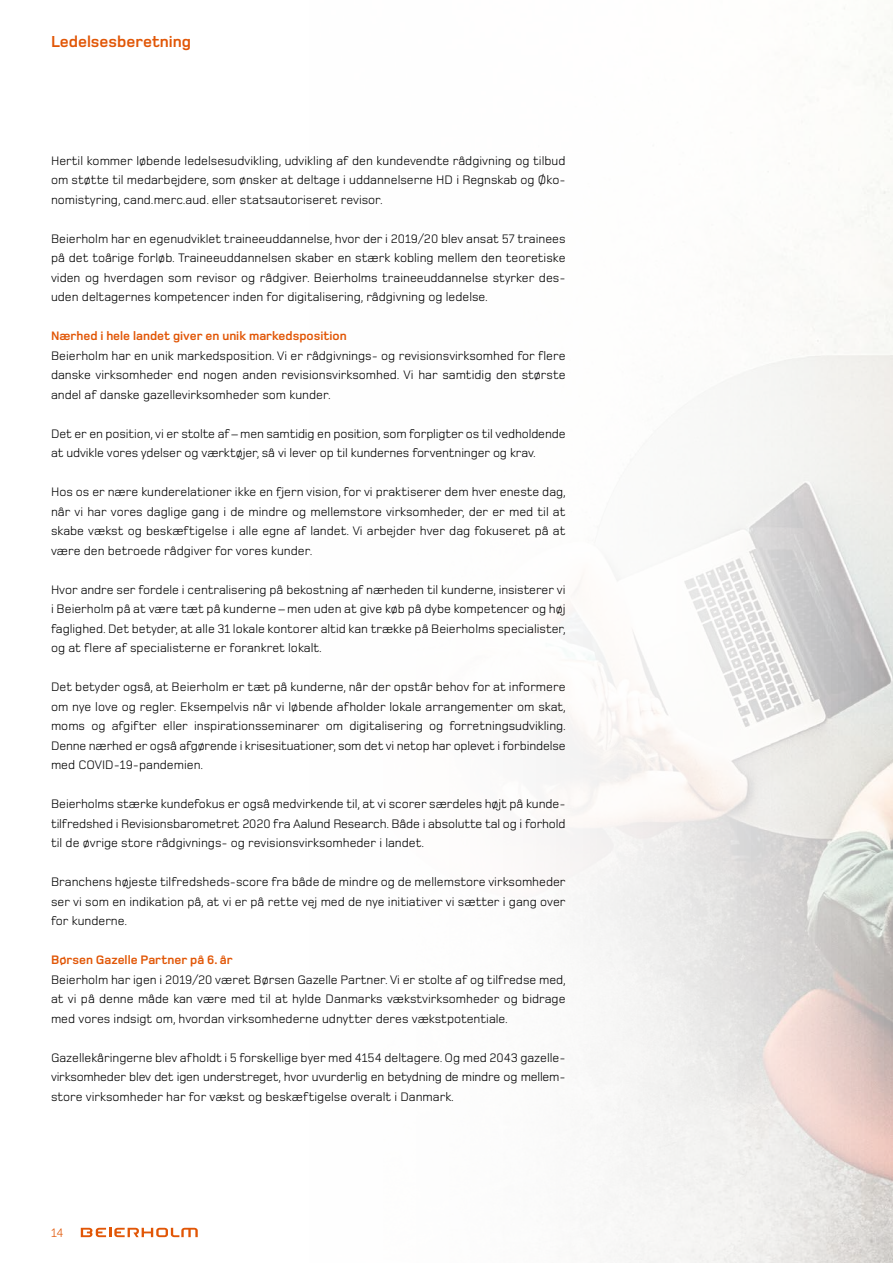
<style>
.page{position:relative;width:893px;height:1263px;background:#fff}
.page>*{position:absolute;margin:0;border:0;box-sizing:border-box;transform-origin:0 0}
.t1{font:700 16.5px "Foundry Monoline";color:#e15606}
.t2{font:12.75px/19.5px "Foundry Monoline";color:#000;text-align:justify}
.t3{font:700 12.75px "Foundry Monoline";color:#e15606}
.t4{font:12.75px "Foundry Monoline";color:#e15606}
</style>
<div class="page">
<img style="left:101px;top:7px;width:792px;height:1256px">
<svg style="left:81px;top:1228px;width:117px;height:9px"></svg>
<p class="t1" style="left:51px;top:33px;width:142px">Ledelsesberetning</p>
<p class="t2" style="left:51px;top:151px;width:516px;text-align:left">Hertil kommer løbende ledelsesudvikling, udvikling af den kundevendte rådgivning og tilbud om støtte til medarbejdere, som ønsker at deltage i uddannelserne HD i Regnskab og Øko&shy;nomistyring, cand.merc.aud. eller statsautoriseret revisor.</p>
<p class="t2" style="left:51px;top:229px;width:516px">Beierholm har en egenudviklet traineeuddannelse, hvor der i 2019/20 blev ansat 57 trainees på det toårige forløb. Traineeuddannelsen skaber en stærk kobling mellem den teoretiske viden og hverdagen som revisor og rådgiver. Beierholms traineeuddannelse styrker des&shy;uden deltagernes kompetencer inden for digitalisering, rådgivning og ledelse.</p>
<p class="t3" style="left:51px;top:329px;width:297px">Nærhed i hele landet giver en unik markedsposition</p>
<p class="t2" style="left:51px;top:346px;width:516px">Beierholm har en unik markedsposition. Vi er rådgivnings- og revisionsvirksomhed for flere danske virksomheder end nogen anden revisionsvirksomhed. Vi har samtidig den største andel af danske gazellevirksomheder som kunder.</p>
<p class="t2" style="left:51px;top:424px;width:516px">Det er en position, vi er stolte af – men samtidig en position, som forpligter os til vedholdende at udvikle vores ydelser og værktøjer, så vi lever op til kundernes forventninger og krav.</p>
<p class="t2" style="left:51px;top:483px;width:516px">Hos os er nære kunderelationer ikke en fjern vision, for vi praktiserer dem hver eneste dag, når vi har vores daglige gang i de mindre og mellemstore virksomheder, der er med til at skabe vækst og beskæftigelse i alle egne af landet. Vi arbejder hver dag fokuseret på at være den betroede rådgiver for vores kunder.</p>
<p class="t2" style="left:51px;top:580px;width:516px">Hvor andre ser fordele i centralisering på bekostning af nærheden til kunderne, insisterer vi i Beierholm på at være tæt på kunderne – men uden at give køb på dybe kompetencer og høj faglighed. Det betyder, at alle 31 lokale kontorer altid kan trække på Beierholms specialister, og at flere af specialisterne er forankret lokalt.</p>
<p class="t2" style="left:51px;top:678px;width:516px">Det betyder også, at Beierholm er tæt på kunderne, når der opstår behov for at informere om nye love og regler. Eksempelvis når vi løbende afholder lokale arrangementer om skat, moms og afgifter eller inspirationsseminarer om digitalisering og forretningsudvikling.<br>Denne nærhed er også afgørende i krisesituationer, som det vi netop har oplevet i forbindelse med COVID-19- pandemien.</p>
<p class="t2" style="left:51px;top:795px;width:516px">Beierholms stærke kundefokus er også medvirkende til, at vi scorer særdeles højt på kunde&shy;tilfredshed i Revisionsbarometret 2020 fra Aalund Research. Både i absolutte tal og i forhold til de øvrige store rådgivnings- og revisionsvirksomheder i landet.</p>
<p class="t2" style="left:51px;top:873px;width:516px">Branchens højeste tilfredsheds-score fra både de mindre og de mellemstore virksomheder ser vi som en indikation på, at vi er på rette vej med de nye initiativer vi sætter i gang over for kunderne.</p>
<p class="t3" style="left:51px;top:953px;width:183px">Børsen Gazelle Partner på 6. år</p>
<p class="t2" style="left:51px;top:970px;width:516px">Beierholm har igen i 2019/20 været Børsen Gazelle Partner. Vi er stolte af og tilfredse med, at vi på denne måde kan være med til at hylde Danmarks vækstvirksomheder og bidrage med vores indsigt om, hvordan virksomhederne udnytter deres vækstpotentiale.</p>
<p class="t2" style="left:51px;top:1048px;width:516px">Gazellekåringerne blev afholdt i 5 forskellige byer med 4154 deltagere. Og med 2043 gazelle&shy;virksomheder blev det igen understreget, hvor uvurderlig en betydning de mindre og mellem&shy;store virksomheder har for vækst og beskæftigelse overalt i Danmark.</p>
<p class="t4" style="left:51px;top:1226px;width:14px">14</p>
</div>
